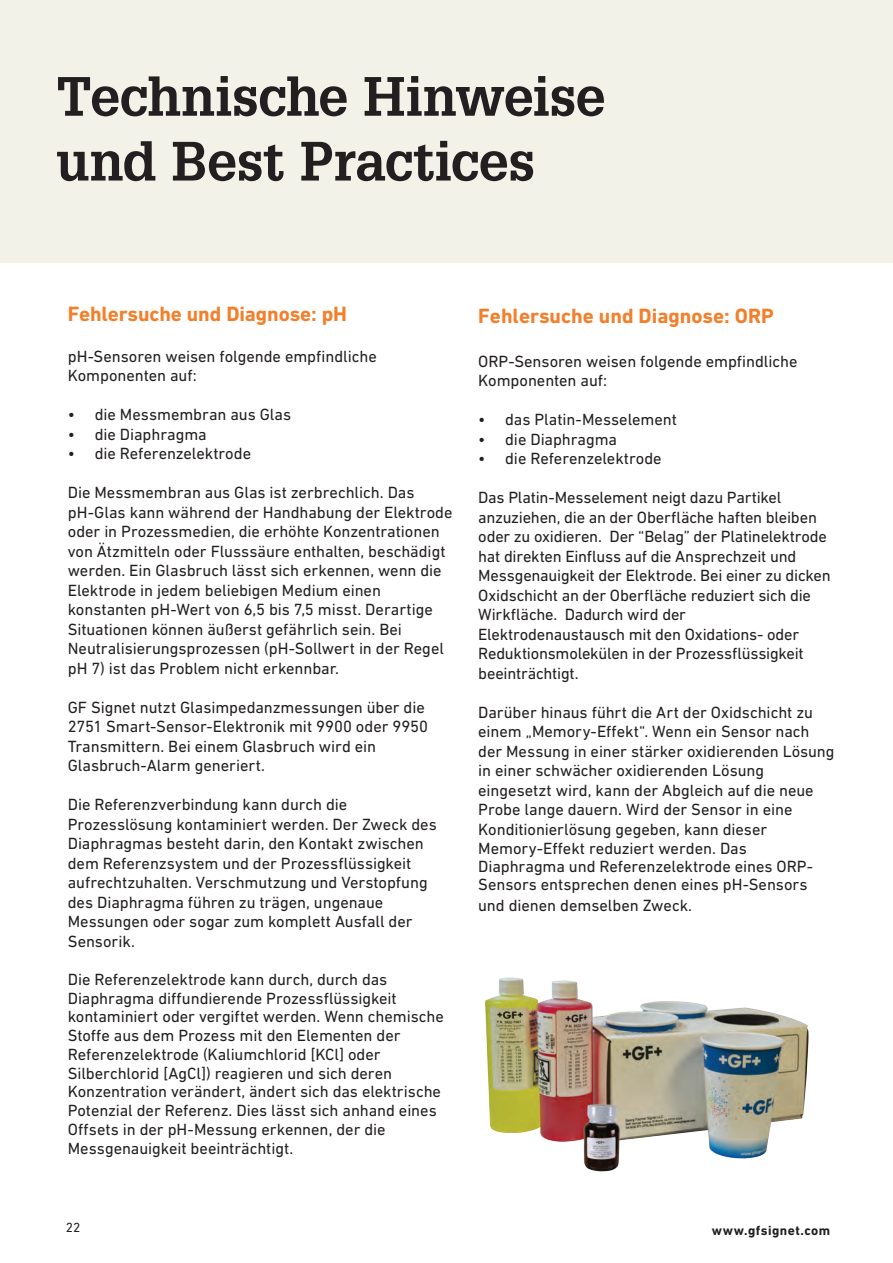
<style>
.page{position:relative;width:893px;height:1263px;background:#fff}
.page>*{position:absolute;margin:0;border:0;box-sizing:border-box;transform-origin:0 0}
.t1{font:700 54px/64.8px "Glypha LT Pro";letter-spacing:-.01em;color:#231f20}
.t2{font:700 21px "DIN Next W1 G";color:#f47f2a}
.t3{font:16.5px/19.5px "DIN Next W1 G";letter-spacing:-.005em;color:#231f20}
.t4{font:700 13.5px "DIN Next W1 G";letter-spacing:.035em;color:#231f20}
.t5{font:13.5px "DIN Next W1 G";color:#231f20}
</style>
<div class="page">
<div style="left:0;top:0;width:893px;height:263px;background:#f2f2e9"></div>
<img style="left:485px;top:977px;width:324px;height:195px">
<h1 class="t1" style="left:56px;top:63px;width:551px">Technische Hinweise und Best Practices</h1>
<p class="t2" style="left:68px;top:302px;width:281px">Fehlersuche und Diagnose: pH</p>
<p class="t3" style="left:68px;top:346px;width:310px">pH-Sensoren weisen folgende empfindliche<br>Komponenten auf:</p>
<p class="t3" style="left:68px;top:404px;width:225px">• die Messmembran aus Glas</p>
<p class="t3" style="left:68px;top:424px;width:140px">• die Diaphragma</p>
<p class="t3" style="left:68px;top:443px;width:185px">• die Referenzelektrode</p>
<p class="t3" style="left:68px;top:482px;width:386px">Die Messmembran aus Glas ist zerbrechlich. Das pH-Glas kann während der Handhabung der Elektrode oder in Prozessmedien, die erhöhte Konzentrationen von Ätzmitteln oder Flusssäure enthalten, beschädigt werden. Ein Glasbruch lässt sich erkennen, wenn die Elektrode in jedem beliebigen Medium einen konstanten pH-Wert von 6,5 bis 7,5 misst. Derartige Situationen können äußerst gefährlich sein. Bei Neutralisierungsprozessen (pH-Sollwert in der Regel pH 7) ist das Problem nicht erkennbar.</p>
<p class="t3" style="left:68px;top:697px;width:362px">GF Signet nutzt Glasimpedanzmessungen über die 2751 Smart-Sensor-Elektronik mit 9900 oder 9950<br>Transmittern. Bei einem Glasbruch wird ein Glasbruch-Alarm generiert.</p>
<p class="t3" style="left:68px;top:794px;width:371px">Die Referenzverbindung kann durch die Prozesslösung kontaminiert werden. Der Zweck des Diaphragmas besteht darin, den Kontakt zwischen dem Referenzsystem und der Prozessflüssigkeit aufrechtzuhalten. Verschmutzung und Verstopfung des Diaphragma führen zu trägen, ungenaue Messungen oder sogar zum komplett Ausfall der Sensorik.</p>
<p class="t3" style="left:68px;top:970px;width:378px;line-height:18.8px">Die Referenzelektrode kann durch, durch das Diaphragma diffundierende Prozessflüssigkeit kontaminiert oder vergiftet werden. Wenn chemische Stoffe aus dem Prozess mit den Elementen der Referenzelektrode (Kaliumchlorid [KCl] oder Silberchlorid [AgCl]) reagieren und sich deren Konzentration verändert, ändert sich das elektrische Potenzial der Referenz. Dies lässt sich anhand eines Offsets in der pH-Messung erkennen, der die Messgenauigkeit beeinträchtigt.</p>
<p class="t2" style="left:478px;top:304px;width:297px">Fehlersuche und Diagnose: ORP</p>
<p class="t3" style="left:478px;top:351px;width:321px">ORP-Sensoren weisen folgende empfindliche<br>Komponenten auf:</p>
<p class="t3" style="left:478px;top:410px;width:200px">• das Platin-Messelement</p>
<p class="t3" style="left:478px;top:429px;width:140px">• die Diaphragma</p>
<p class="t3" style="left:478px;top:449px;width:185px">• die Referenzelektrode</p>
<p class="t3" style="left:478px;top:488px;width:354px">Das Platin-Messelement neigt dazu Partikel anzuziehen, die an der Oberfläche haften bleiben oder zu oxidieren. Der “Belag” der Platinelektrode hat direkten Einfluss auf die Ansprechzeit und Messgenauigkeit der Elektrode. Bei einer zu dicken Oxidschicht an der Oberfläche reduziert sich die Wirkfläche. Dadurch wird der Elektrodenaustausch mit den Oxidations- oder Reduktionsmolekülen in der Prozessflüssigkeit beeinträchtigt.</p>
<p class="t3" style="left:478px;top:702px;width:358px">Darüber hinaus führt die Art der Oxidschicht zu einem „Memory-Effekt“. Wenn ein Sensor nach der Messung in einer stärker oxidierenden Lösung in einer schwächer oxidierenden Lösung eingesetzt wird, kann der Abgleich auf die neue Probe lange dauern. Wird der Sensor in eine Konditionierlösung gegeben, kann dieser Memory-Effekt reduziert werden. Das</p>
<p class="t3" style="left:478px;top:857px;width:336px;line-height:18px">Diaphragma und Referenzelektrode eines ORP-<br>Sensors entsprechen denen eines pH-Sensors</p>
<p class="t3" style="left:478px;top:896px;width:215px">und dienen demselben Zweck.</p>
<p class="t5" style="left:66px;top:1220px;width:16px">22</p>
<p class="t4" style="left:712px;top:1222px;width:120px">www.gfsignet.com</p>
</div>
